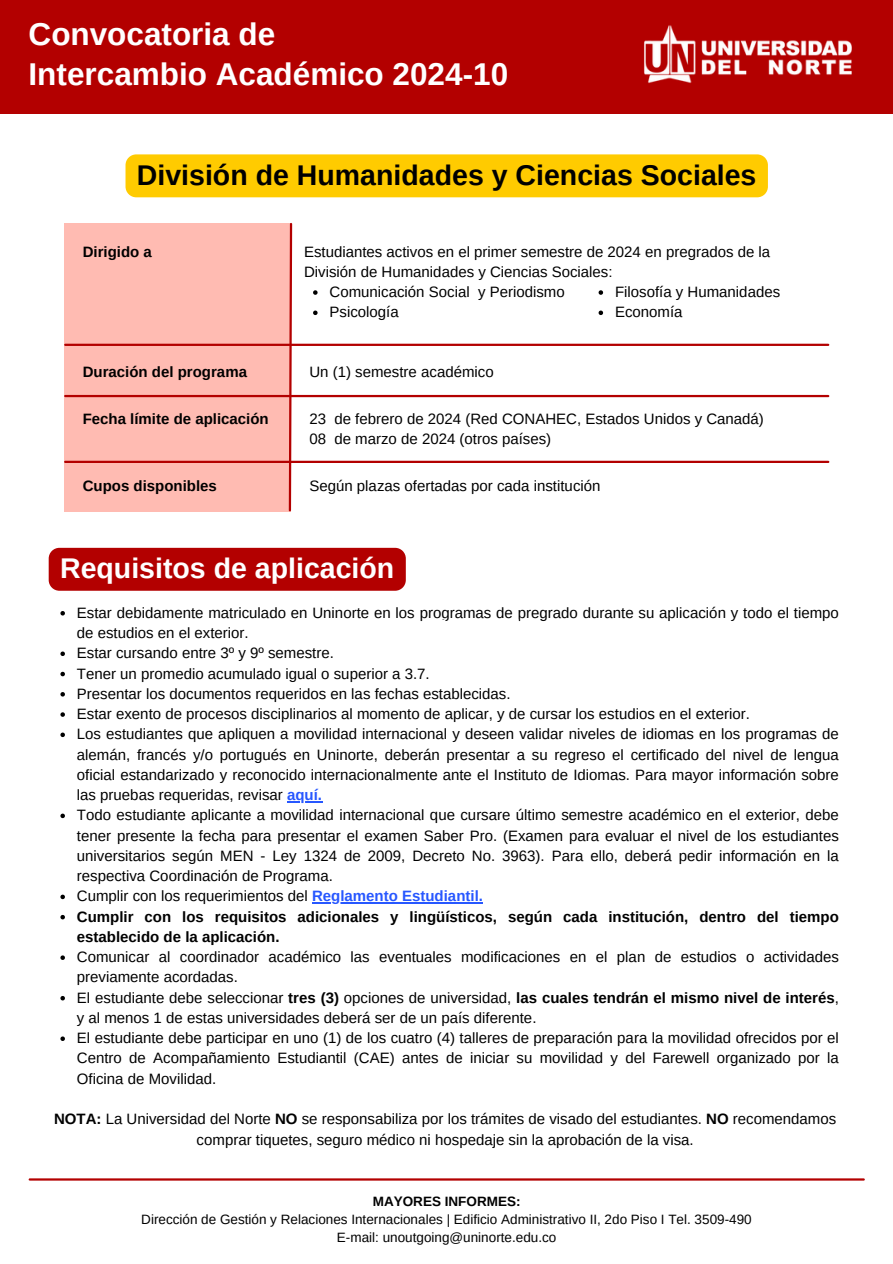
<style>
.page{position:relative;width:893px;height:1264px;background:#fff}
.page>*{position:absolute;margin:0;border:0;box-sizing:border-box;transform-origin:0 0}
.t1{font:700 31.5px "Arimo";color:#fff}
.t2{font:700 28.5px "Arimo";color:#000}
.t3{font:700 28.5px "Arimo";color:#fff}
.t4{font:15px/20.2px "Arimo";color:#000}
.t5{font:700 15px "Arimo";color:#000}
.t6{font:13.5px "Arimo";color:#000}
.t7{font:700 13.5px "Arimo";color:#000}
.s1{font-weight:700;color:#2757ff}
.s2{font-weight:700}
</style>
<div class="page">
<div style="left:64px;top:223px;width:227px;height:288px;background:#ffbbb2"></div>
<hr style="left:65px;top:344px;width:763px;height:2px;background:#b30000">
<svg style="left:287px;top:223px;width:6px;height:289px"></svg>
<hr style="left:65px;top:395px;width:763px;height:2px;background:#b30000">
<hr style="left:65px;top:461px;width:763px;height:2px;background:#b30000">
<div style="left:0;top:0;width:892px;height:114px;background:#b30000"></div>
<hr style="left:30px;top:1178px;width:833px;height:2px;background:#b30000">
<img style="left:644px;top:25px;width:208px;height:58px">
<svg style="left:60px;top:611px;width:5px;height:4px"></svg>
<svg style="left:60px;top:651px;width:5px;height:5px"></svg>
<svg style="left:60px;top:671px;width:5px;height:5px"></svg>
<svg style="left:60px;top:692px;width:5px;height:4px"></svg>
<svg style="left:60px;top:712px;width:5px;height:4px"></svg>
<svg style="left:60px;top:732px;width:5px;height:5px"></svg>
<hr style="left:287px;top:801px;width:35px;height:1px;background:#2757ff">
<svg style="left:60px;top:813px;width:5px;height:5px"></svg>
<svg style="left:60px;top:894px;width:5px;height:5px"></svg>
<hr style="left:312px;top:902px;width:171px;height:1px;background:#2757ff">
<svg style="left:60px;top:914px;width:5px;height:5px"></svg>
<svg style="left:60px;top:955px;width:5px;height:4px"></svg>
<svg style="left:60px;top:996px;width:5px;height:4px"></svg>
<svg style="left:60px;top:1036px;width:5px;height:4px"></svg>
<div style="left:125px;top:154px;width:642px;height:43px;background:#ffcb00"></div>
<svg style="left:313px;top:290px;width:4px;height:5px"></svg>
<svg style="left:313px;top:310px;width:4px;height:5px"></svg>
<div style="left:49px;top:548px;width:357px;height:42px;background:#b30000"></div>
<svg style="left:598px;top:290px;width:5px;height:5px"></svg>
<svg style="left:598px;top:310px;width:5px;height:5px"></svg>
<h1 class="t1" style="left:29px;top:16px;width:248px">Convocatoria de</h1>
<h1 class="t1" style="left:29px;top:56px;width:481px">Intercambio Académico 2024-10</h1>
<p class="t2" style="left:137px;top:159px;width:621px">División de Humanidades y Ciencias Sociales</p>
<p class="t5" style="left:83px;top:243px;width:71px">Dirigido a</p>
<h1 class="t5" style="left:83px;top:363px;width:166px">Duración del programa</h1>
<p class="t5" style="left:83px;top:410px;width:187px">Fecha límite de aplicación</p>
<p class="t5" style="left:83px;top:477px;width:136px">Cupos disponibles</p>
<p class="t4" style="left:304px;top:241px;width:467px">Estudiantes activos en el primer semestre de 2024 en pregrados de la<br>División de Humanidades y Ciencias Sociales:</p>
<p class="t4" style="left:329px;top:282px;width:237px">Comunicación Social y Periodismo</p>
<h1 class="t4" style="left:329px;top:302px;width:71px">Psicología</h1>
<p class="t4" style="left:615px;top:282px;width:167px">Filosofía y Humanidades<br>Economía</p>
<p class="t4" style="left:309px;top:362px;width:186px">Un (1) semestre académico</p>
<p class="t4" style="left:309px;top:408px;width:18px">23</p>
<p class="t4" style="left:334px;top:408px;width:431px">de febrero de 2024 (Red CONAHEC, Estados Unidos y Canadá)</p>
<p class="t4" style="left:309px;top:429px;width:18px">08</p>
<p class="t4" style="left:334px;top:429px;width:218px">de marzo de 2024 (otros países)</p>
<p class="t4" style="left:309px;top:475px;width:292px">Según plazas ofertadas por cada institución</p>
<p class="t3" style="left:60px;top:552px;width:336px">Requisitos de aplicación</p>
<p class="t4" style="left:77px;top:602px;width:763px">Estar debidamente matriculado en Uninorte en los programas de pregrado durante su aplicación y todo el tiempo de estudios en el exterior.</p>
<h1 class="t4" style="left:77px;top:643px;width:258px">Estar cursando entre 3º y 9º semestre.</h1>
<h2 class="t4" style="left:77px;top:663px;width:354px">Tener un promedio acumulado igual o superior a 3.7.</h2>
<h2 class="t4" style="left:77px;top:683px;width:435px">Presentar los documentos requeridos en las fechas establecidas.</h2>
<h2 class="t4" style="left:77px;top:703px;width:674px">Estar exento de procesos disciplinarios al momento de aplicar, y de cursar los estudios en el exterior.</h2>
<h2 class="t4" style="left:77px;top:724px;width:763px;text-align:justify">Los estudiantes que apliquen a movilidad internacional y deseen validar niveles de idiomas en los programas de alemán, francés y/o portugués en Uninorte, deberán presentar a su regreso el certificado del nivel de lengua oficial estandarizado y reconocido internacionalmente ante el Instituto de Idiomas. Para mayor información sobre las pruebas requeridas, revisar <span class="s1">aquí.</span></h2>
<p class="t4" style="left:77px;top:805px;width:763px;text-align:justify">Todo estudiante aplicante a movilidad internacional que cursare último semestre académico en el exterior, debe tener presente la fecha para presentar el examen Saber Pro. (Examen para evaluar el nivel de los estudiantes universitarios según MEN - Ley 1324 de 2009, Decreto No. 3963). Para ello, deberá pedir información en la</p>
<p class="t4" style="left:77px;top:865px;width:407px">respectiva Coordinación de Programa.<br>Cumplir con los requerimientos del <span class="s1">Reglamento Estudiantil.</span></p>
<p class="t5" style="left:77px;top:908px;width:763px">Cumplir con los requisitos adicionales y lingüísticos, según cada institución, dentro del tiempo</p>
<p class="t4" style="left:77px;top:926px;width:763px"><span class="s2">establecido de la aplicación.<br></span>Comunicar al coordinador académico las eventuales modificaciones en el plan de estudios o actividades</p>
<p class="t4" style="left:77px;top:967px;width:763px">previamente acordadas.<br>El estudiante debe seleccionar <span class="s2">tres (3)</span> opciones de universidad, <span class="s2">las cuales tendrán el mismo nivel de interés</span>,</p>
<p class="t4" style="left:77px;top:1007px;width:763px">y al menos 1 de estas universidades deberá ser de un país diferente.<br>El estudiante debe participar en uno (1) de los cuatro (4) talleres de preparación para la movilidad ofrecidos por el</p>
<p class="t4" style="left:77px;top:1048px;width:763px">Centro de Acompañamiento Estudiantil (CAE) antes de iniciar su movilidad y del Farewell organizado por la<br>Oficina de Movilidad.</p>
<p class="t4" style="left:54px;top:1108px;width:783px"><span class="s2">NOTA:</span> La Universidad del Norte <span class="s2">NO</span> se responsabiliza por los trámites de visado del estudiantes. <span class="s2">NO</span> recomendamos</p>
<p class="t4" style="left:197px;top:1129px;width:498px">comprar tiquetes, seguro médico ni hospedaje sin la aprobación de la visa.</p>
<p class="t7" style="left:373px;top:1193px;width:149px">MAYORES INFORMES:</p>
<p class="t6" style="left:141px;top:1211px;width:612px">Dirección de Gestión y Relaciones Internacionales | Edificio Administrativo II, 2do Piso I Tel. 3509-490</p>
<p class="t6" style="left:337px;top:1229px;width:221px">E-mail: unoutgoing@uninorte.edu.co</p>
</div>
